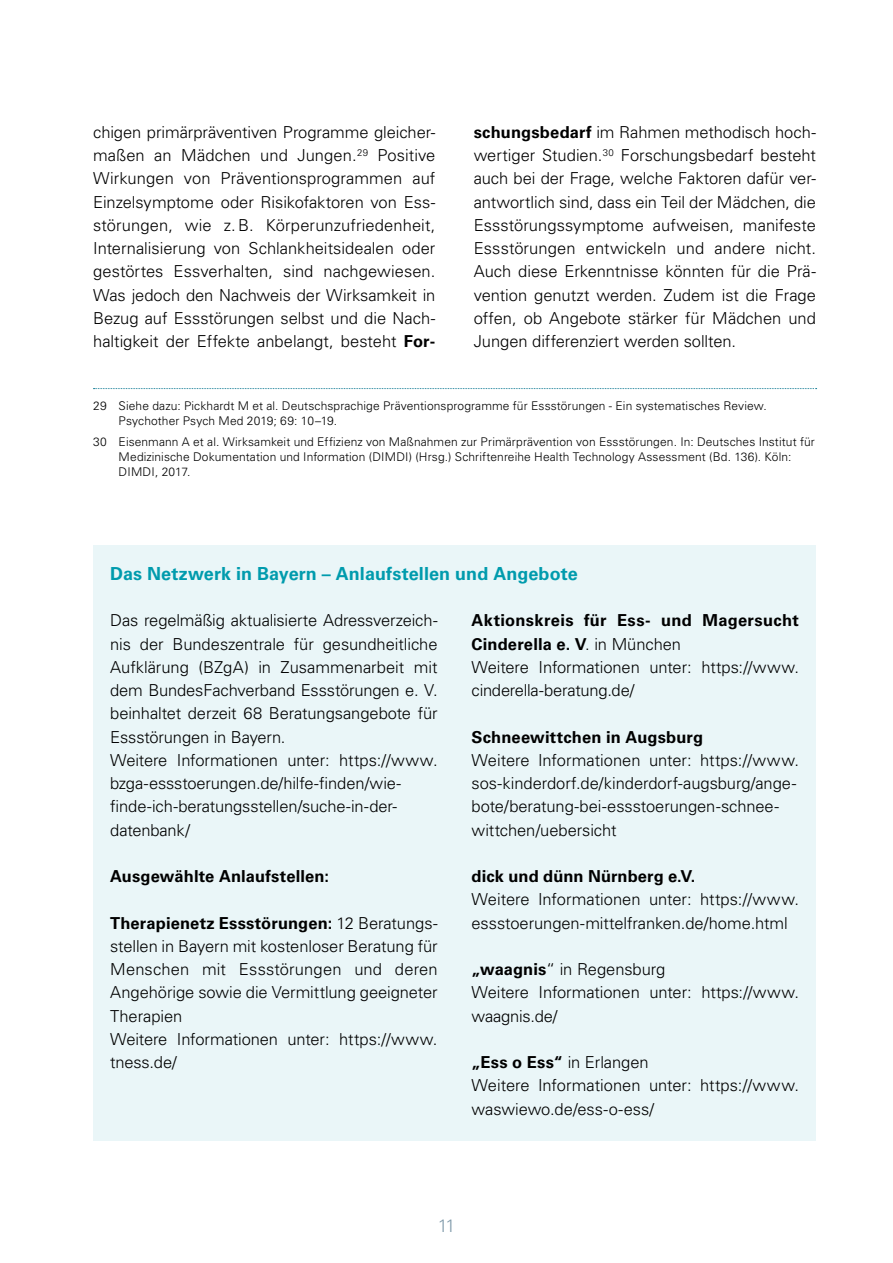
<style>
.page{position:relative;width:893px;height:1263px;background:#fff}
.page>*{position:absolute;margin:0;border:0;box-sizing:border-box;transform-origin:0 0}
.Kasten_Head{font:700 18px "Univers LT Std";letter-spacing:.005em;color:#009bad}
.t1{font:300 18px "Univers LT Std";color:#003757}
.Grundtext{font:300 16.5px/23.2px "Univers LT Std";letter-spacing:-.005em;color:#000;text-align:justify}
.Kasten_Folge{font:300 16.5px/23.2px "Univers LT Std";letter-spacing:-.005em;color:#000}
.Kasten{font:300 16.5px/23.2px "Univers LT Std";letter-spacing:-.01em;color:#000;text-align:justify}
.Absatz_Folge_nicht_trennen{font:300 16.5px/23.2px "Univers LT Std";letter-spacing:-.005em;color:#000}
.Kasten_Folge-2{font:700 16.5px "Univers LT Std";letter-spacing:.005em;color:#000}
.Kasten-2{font:700 16.5px "Univers LT Std";letter-spacing:.005em;color:#000}
.Grundtext-2{font:300 12px/15px "Univers LT Std";letter-spacing:.01em;color:#000}
.s1{font-weight:700}
</style>
<div class="page">
<svg style="left:94px;top:388px;width:723px;height:1px"></svg>
<div style="left:93px;top:545px;width:723px;height:61px;background:#eaf6f8"></div>
<div style="left:93px;top:593px;width:362px;height:547px;background:#eaf6f8"></div>
<div style="left:455px;top:593px;width:361px;height:547px;background:#eaf6f8"></div>
<p class="Grundtext" style="left:93px;top:120px;width:344px">chigen primärpräventiven Programme gleicher&shy;maßen an Mädchen und Jungen.<sup>29</sup> Positive Wirkungen von Präventionsprogrammen auf Einzelsymptome oder Risikofaktoren von Ess&shy;störungen, wie z.B. Körperunzufriedenheit, Internalisierung von Schlankheitsidealen oder gestörtes Essverhalten, sind nachgewiesen.<br>Was jedoch den Nachweis der Wirksamkeit in Bezug auf Essstörungen selbst und die Nach&shy;haltigkeit der Effekte anbelangt, besteht <span class="s1">For-</span></p>
<p class="Grundtext" style="left:474px;top:120px;width:344px"><span class="s1">schungsbedarf</span> im Rahmen methodisch hoch&shy;wertiger Studien.<sup>30</sup> Forschungsbedarf besteht auch bei der Frage, welche Faktoren dafür ver&shy;antwortlich sind, dass ein Teil der Mädchen, die Essstörungssymptome aufweisen, manifeste Essstörungen entwickeln und andere nicht.<br>Auch diese Erkenntnisse könnten für die Prä&shy;vention genutzt werden. Zudem ist die Frage offen, ob Angebote stärker für Mädchen und Jungen differenziert werden sollten.</p>
<p class="Grundtext-2" style="left:119px;top:398px;width:650px;text-indent:-26px">29 Siehe dazu: Pickhardt M et al. Deutschsprachige Präventionsprogramme für Essstörungen - Ein systematisches Review.<br>Psychother Psych Med 2019; 69: 10–19.</p>
<p class="Grundtext-2" style="left:119px;top:434px;width:698px;text-indent:-26px">30 Eisenmann A et al. Wirksamkeit und Effizienz von Maßnahmen zur Primärprävention von Essstörungen. In: Deutsches Institut für<br>Medizinische Dokumentation und Information (DIMDI) (Hrsg.) Schriftenreihe Health Technology Assessment (Bd. 136). Köln:<br>DIMDI, 2017.</p>
<h2 class="Kasten_Head" style="left:110px;top:563px;width:469px">Das Netzwerk in Bayern – Anlaufstellen und Angebote</h2>
<p class="Kasten" style="left:110px;top:609px;width:329px">Das regelmäßig aktualisierte Adressverzeich&shy;nis der Bundeszentrale für gesundheitliche Aufklärung (BZgA) in Zusammenarbeit mit dem BundesFachverband Essstörungen e. V. beinhaltet derzeit 68 Beratungsangebote für Essstörungen in Bayern.</p>
<p class="Kasten" style="left:110px;top:748px;width:329px;text-align:left">Weitere Informationen unter: https://www. bzga-essstoerungen.de/hilfe-finden/wie&shy;finde-ich-beratungsstellen/suche-in-der&shy;datenbank/</p>
<p class="Kasten-2" style="left:110px;top:866px;width:220px">Ausgewählte Anlaufstellen:</p>
<p class="Kasten_Folge" style="left:110px;top:911px;width:329px;text-align:justify"><span class="s1">Therapienetz Essstörungen:</span> 12 Beratungs&shy;stellen in Bayern mit kostenloser Beratung für Menschen mit Essstörungen und deren Angehörige sowie die Vermittlung geeigneter Therapien</p>
<p class="Absatz_Folge_nicht_trennen" style="left:110px;top:1027px;width:329px">Weitere Informationen unter: https://www. tness.de/</p>
<p class="Grundtext" style="left:472px;top:609px;width:329px;text-align:left"><span class="s1">Aktionskreis für Ess- und Magersucht Cinderella e. V</span>. in München<br>Weitere Informationen unter: https://www. cinderella-beratung.de/</p>
<p class="Kasten_Folge-2" style="left:472px;top:727px;width:233px">Schneewittchen in Augsburg</p>
<p class="Kasten_Folge" style="left:472px;top:748px;width:329px">Weitere Informationen unter: https://www. sos-kinderdorf.de/kinderdorf-augsburg/ange&shy;bote/beratung-bei-essstoerungen-schnee&shy;wittchen/uebersicht</p>
<p class="Kasten_Folge-2" style="left:472px;top:866px;width:225px">dick und dünn Nürnberg e.V.</p>
<p class="Kasten_Folge" style="left:472px;top:888px;width:329px">Weitere Informationen unter: https://www. essstoerungen-mittelfranken.de/home.html</p>
<p class="Kasten_Folge" style="left:472px;top:957px;width:195px"><span class="s1">„waagnis</span>“ in Regensburg</p>
<p class="Kasten_Folge" style="left:472px;top:981px;width:329px">Weitere Informationen unter: https://www. waagnis.de/</p>
<p class="Kasten_Folge" style="left:472px;top:1050px;width:179px"><span class="s1">„Ess o Ess“</span> in Erlangen</p>
<p class="Kasten_Folge" style="left:472px;top:1074px;width:329px">Weitere Informationen unter: https://www. waswiewo.de/ess-o-ess/</p>
<p class="t1" style="left:437px;top:1215px;width:19px">11</p>
</div>
